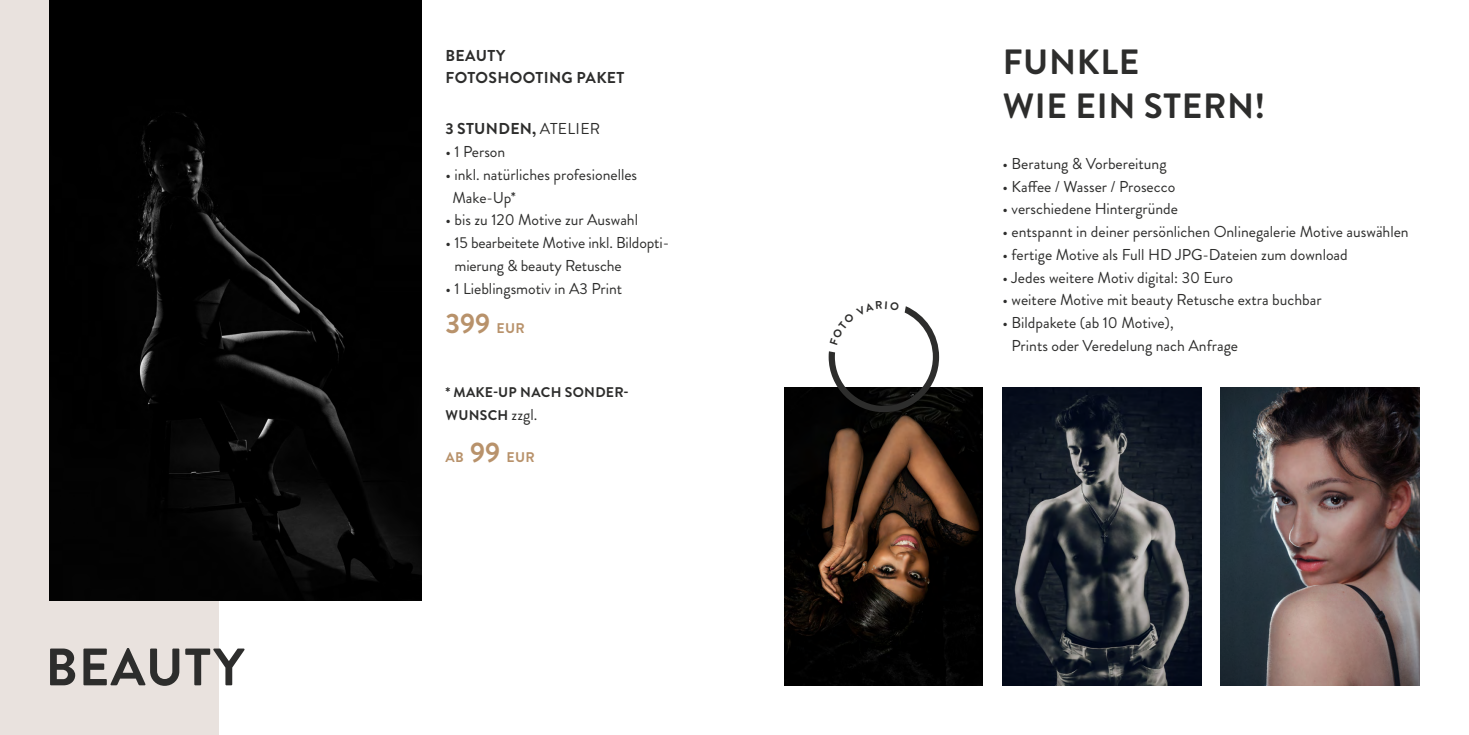
<style>
.page{position:relative;width:1469px;height:735px;background:#fff}
.page>*{position:absolute;margin:0;border:0;box-sizing:border-box;transform-origin:0 0}
.t1{font:700 52.5px "Brandon Grotesque";letter-spacing:.02em;color:#2d2d2c}
.t2{font:700 35px/43.8px "Brandon Grotesque";letter-spacing:.02em;color:#2d2d2c}
.t3{font:700 28px "Brandon Grotesque";color:#b8926b}
.t4{font:15.75px/22.8px "Brandon Grotesque";color:#2d2d2c}
.t5{font:700 15.75px/22.8px "Brandon Grotesque";letter-spacing:.02em;color:#2d2d2c}
.t6{font:700 14px/22.8px "Brandon Grotesque";letter-spacing:.02em;color:#2d2d2c}
.t7{font:700 14px "Brandon Grotesque";color:#b8926b}
.s1{font-weight:400}
.s2{font-size:14px}
.s3{font-weight:400;font-size:15.75px}
.s4{font-size:28px}
</style>
<div class="page">
<div style="left:0;top:0;width:218px;height:734px;background:#e9e2de"></div>
<img style="left:784px;top:387px;width:198px;height:298px">
<img style="left:1002px;top:387px;width:198px;height:298px">
<img style="left:1220px;top:387px;width:199px;height:298px">
<img style="left:50px;top:0;width:372px;height:600px">
<svg style="left:828px;top:306px;width:111px;height:106px"></svg>
<h1 class="t1" style="left:45px;top:630px;width:200px">BEAUTY</h1>
<p class="t5" style="left:445px;top:44px;width:180px">BEAUTY<br>FOTOSHOOTING PAKET</p>
<p class="t5" style="left:445px;top:118px;width:156px">3 STUNDEN, <span class="s1">ATELIER</span></p>
<p class="t4" style="left:445px;top:140px;width:61px">• 1 Person</p>
<p class="t4" style="left:452px;top:163px;width:186px;text-indent:-7px">• inkl. natürliches profesionelles<br>Make-Up*</p>
<p class="t4" style="left:445px;top:209px;width:194px">• bis zu 120 Motive zur Auswahl</p>
<p class="t4" style="left:454px;top:231px;width:216px;text-indent:-9px">• 15 bearbeitete Motive inkl. Bildopti&shy;mierung &amp; beauty Retusche</p>
<p class="t4" style="left:445px;top:277px;width:178px">• 1 Lieblingsmotiv in A3 Print</p>
<h3 class="t3" style="left:445px;top:303px;width:81px">399 <span class="s2">EUR</span></h3>
<p class="t6" style="left:445px;top:381px;width:185px">* MAKE-UP NACH SONDER-<br>WUNSCH <span class="s3">zzgl.</span></p>
<p class="t7" style="left:445px;top:446px;width:91px">AB <span class="s4">99</span> EUR</p>
<h2 class="t2" style="left:1002px;top:41px;width:264px">FUNKLE<br>WIE EIN STERN!</h2>
<p class="t4" style="left:1002px;top:152px;width:166px">• Beratung &amp; Vorbereitung</p>
<p class="t4" style="left:1002px;top:175px;width:174px">• Kaffee / Wasser / Prosecco</p>
<p class="t4" style="left:1002px;top:197px;width:177px">• verschiedene Hintergründe</p>
<p class="t4" style="left:1002px;top:220px;width:408px">• entspannt in deiner persönlichen Onlinegalerie Motive auswählen</p>
<p class="t4" style="left:1002px;top:243px;width:347px">• fertige Motive als Full HD JPG-Dateien zum download</p>
<p class="t4" style="left:1002px;top:266px;width:232px">• Jedes weitere Motiv digital: 30 Euro</p>
<p class="t4" style="left:1002px;top:288px;width:321px">• weitere Motive mit beauty Retusche extra buchbar</p>
<p class="t4" style="left:1011px;top:311px;width:228px;text-indent:-9px">• Bildpakete (ab 10 Motive),<br>Prints oder Veredelung nach Anfrage</p>
</div>
